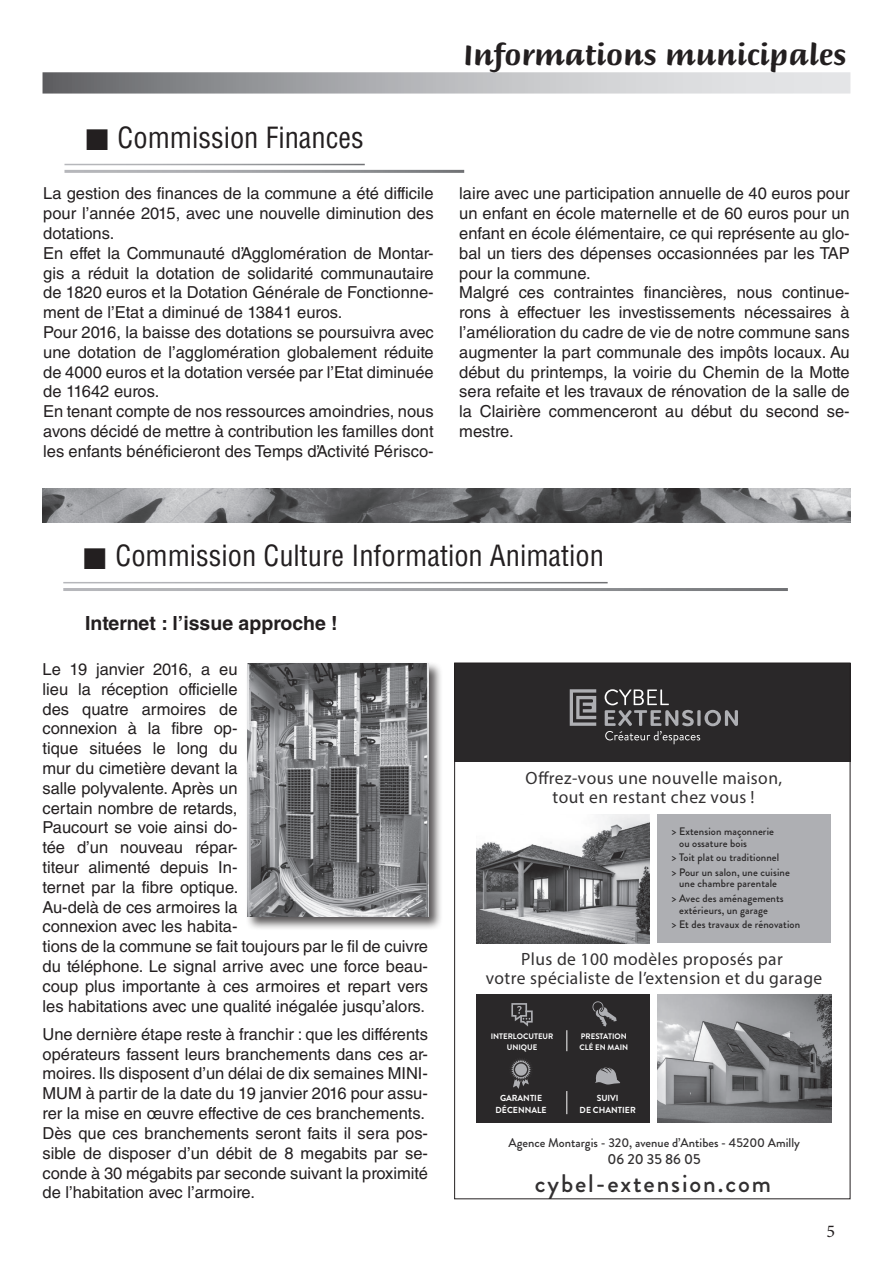
<style>
.page{position:relative;width:893px;height:1263px;background:#fff}
.page>*{position:absolute;margin:0;border:0;box-sizing:border-box;transform-origin:0 0}
.t1{font:700 30px "Briem Script Std";color:#231f20}
.t2{font:condensed 28.5px "Helvetica LT Std";color:#231f20}
.t3{font:500 25.35px "Brandon Grotesque";letter-spacing:.075em;color:#323031}
.t4{font:700 19.5px "Helvetica LT Std";color:#231f20}
.t5{font:18px "Minion Pro";color:#231f20}
.t6{font:17.7px/19px "Brandon Grotesque";letter-spacing:.025em;color:#323031;text-align:center}
.t7{font:16.5px/19.8px "Helvetica LT Std";color:#231f20;text-align:justify}
.t8{font:500 14.55px "Brandon Grotesque";color:#323031}
.t9{font:500 12.75px "Brandon Grotesque";color:#323031}
.t10{font:500 10.95px/14.5px "Brandon Grotesque";letter-spacing:.01em;color:#2a2829}
.t11{font:500 9px/11.9px "Brandon Grotesque";color:#323031;text-align:center}
.t12{font:700 8.7px/11.4px "Brandon Grotesque";color:#fff;text-align:center}
.t13{font:700 7.95px/10.4px "Brandon Grotesque";color:#fff;text-align:center}
.s1{font-weight:700}
</style>
<div class="page">
<svg style="left:46px;top:75px;width:801px;height:16px"></svg>
<div style="left:43px;top:72px;width:807px;height:22px;border:2px solid #fff"></div>
<div style="left:245px;top:661px;width:198px;height:270px;background:#231f20;opacity:.75"></div>
<img style="left:247px;top:663px;width:182px;height:254px">
<div style="left:455px;top:663px;width:395px;height:99px;background:#2a2829"></div>
<svg style="left:605px;top:689px;width:133px;height:55px"></svg>
<svg style="left:570px;top:689px;width:26px;height:37px"></svg>
<img style="left:658px;top:994px;width:173px;height:129px">
<div style="left:476px;top:994px;width:174px;height:129px;background:#2a2829"></div>
<svg style="left:566px;top:1030px;width:1px;height:21px"></svg>
<svg style="left:511px;top:1003px;width:22px;height:23px"></svg>
<svg style="left:592px;top:1001px;width:25px;height:25px"></svg>
<svg style="left:566px;top:1091px;width:1px;height:23px"></svg>
<svg style="left:511px;top:1059px;width:20px;height:30px"></svg>
<svg style="left:514px;top:1062px;width:14px;height:15px"></svg>
<div style="left:515px;top:1063px;width:12px;height:13px;background:#aeafb3;border-radius:50%"></div>
<svg style="left:595px;top:1067px;width:25px;height:18px"></svg>
<img style="left:476px;top:815px;width:174px;height:128px">
<div style="left:657px;top:815px;width:174px;height:128px;background:#aeafb3"></div>
<img style="left:43px;top:489px;width:807px;height:34px">
<p class="t2" style="left:86px;top:120px;width:280px">■ Commission Finances</p>
<p class="t7" style="left:43px;top:184px;width:392px">La gestion des finances de la commune a été difficile pour l’année 2015, avec une nouvelle diminution des dotations.</p>
<p class="t7" style="left:43px;top:243px;width:392px">En effet la Communauté d’Agglomération de Montar&shy;gis a réduit la dotation de solidarité communautaire de 1820 euros et la Dotation Générale de Fonctionne&shy;ment de l’Etat a diminué de 13841 euros.</p>
<p class="t7" style="left:43px;top:322px;width:392px">Pour 2016, la baisse des dotations se poursuivra avec une dotation de l’agglomération globalement réduite de 4000 euros et la dotation versée par l’Etat diminuée de 11642 euros.</p>
<p class="t7" style="left:43px;top:401px;width:392px">En tenant compte de nos ressources amoindries, nous avons décidé de mettre à contribution les familles dont les enfants bénéficieront des Temps d’Activité Périsco-</p>
<p class="t1" style="left:463px;top:38px;width:384px">Informations municipales</p>
<p class="t7" style="left:459px;top:184px;width:392px">laire avec une participation annuelle de 40 euros pour un enfant en école maternelle et de 60 euros pour un enfant en école élémentaire, ce qui représente au glo&shy;bal un tiers des dépenses occasionnées par les TAP pour la commune.</p>
<p class="t7" style="left:459px;top:283px;width:392px">Malgré ces contraintes financières, nous continue&shy;rons à effectuer les investissements nécessaires à l’amélioration du cadre de vie de notre commune sans augmenter la part communale des impôts locaux. Au début du printemps, la voirie du Chemin de la Motte sera refaite et les travaux de rénovation de la salle de la Clairière commenceront au début du second se&shy;mestre.</p>
<p class="t2" style="left:84px;top:538px;width:522px">■ Commission Culture Information Animation</p>
<p class="t4" style="left:85px;top:611px;width:254px">Internet : l’issue approche !</p>
<p class="t7" style="left:43px;top:659px;width:387px;text-align:left">Le 19 janvier 2016, a eu<br>lieu la réception officielle<br>des quatre armoires de<br>connexion à la fibre op-<br>tique situées le long du<br>mur du cimetière devant la<br>salle polyvalente. Après un<br>certain nombre de retards,<br>Paucourt se voie ainsi do-<br>tée d’un nouveau répar-<br>titeur alimenté depuis In-<br>ternet par la fibre optique.<br>Au-delà de ces armoires la<br>connexion avec les habita-<br>tions de la commune se fait toujours par le fil de cuivre du téléphone. Le signal arrive avec une force beau&shy;coup plus importante à ces armoires et repart vers les habitations avec une qualité inégalée jusqu’alors.</p>
<p class="t7" style="left:43px;top:1024px;width:387px">Une dernière étape reste à franchir : que les différents opérateurs fassent leurs branchements dans ces ar&shy;moires. Ils disposent d’un délai de dix semaines MINI-MUM à partir de la date du 19 janvier 2016 pour assu&shy;rer la mise en œuvre effective de ces branchements.</p>
<p class="t7" style="left:43px;top:1123px;width:387px">Dès que ces branchements seront faits il sera pos&shy;sible de disposer d’un débit de 8 megabits par se&shy;conde à 30 mégabits par seconde suivant la proximité de l’habitation avec l’armoire.</p>
<p class="t11" style="left:353px;top:1052px;width:91px"><span class="s1">AGENCE MONTARGIS<br></span>320, avenue d’Antibes<br>45200 Amilly<br>06 20 35 86 05</p>
<p class="t6" style="left:526px;top:768px;width:258px">O rez-vous une nouvelle maison, tout en restant chez vous !</p>
<p class="t10" style="left:679px;top:825px;width:96px;line-height:11.9px;text-indent:-7px">&gt; Extension maçonnerie ou ossature bois</p>
<p class="t10" style="left:672px;top:850px;width:120px">&gt; Toit plat ou traditionnel<br>&gt; Pour un salon, une cuisine</p>
<p class="t10" style="left:672px;top:876px;width:113px;text-align:center">une chambre parentale<br>&gt; Avec des aménagements</p>
<p class="t10" style="left:672px;top:903px;width:130px;text-indent:7px">extérieurs, un garage<br>&gt; Et des travaux de rénovation</p>
<p class="t6" style="left:486px;top:949px;width:338px">Plus de 100 modèles proposés par<br>votre spécialiste de l’extension et du garage</p>
<p class="t13" style="left:491px;top:1031px;width:64px">INTERLOCUTEUR<br>UNIQUE</p>
<p class="t13" style="left:580px;top:1031px;width:50px;text-align:left">PRESTATION<br>CLÉ EN MAIN</p>
<p class="t12" style="left:496px;top:1093px;width:52px">GARANTIE<br>DÉCENNALE</p>
<p class="t12" style="left:580px;top:1093px;width:58px">SUIVI<br>DE CHANTIER</p>
<p class="t9" style="left:508px;top:1134px;width:293px">Agence Montargis - 320, avenue d’Antibes - 45200 Amilly</p>
<p class="t8" style="left:607px;top:1149px;width:95px">06 20 35 86 05</p>
<p class="t3" style="left:535px;top:1165px;width:238px">cybel-extension.com</p>
<p class="t5" style="left:826px;top:1219px;width:10px">5</p>
</div>
